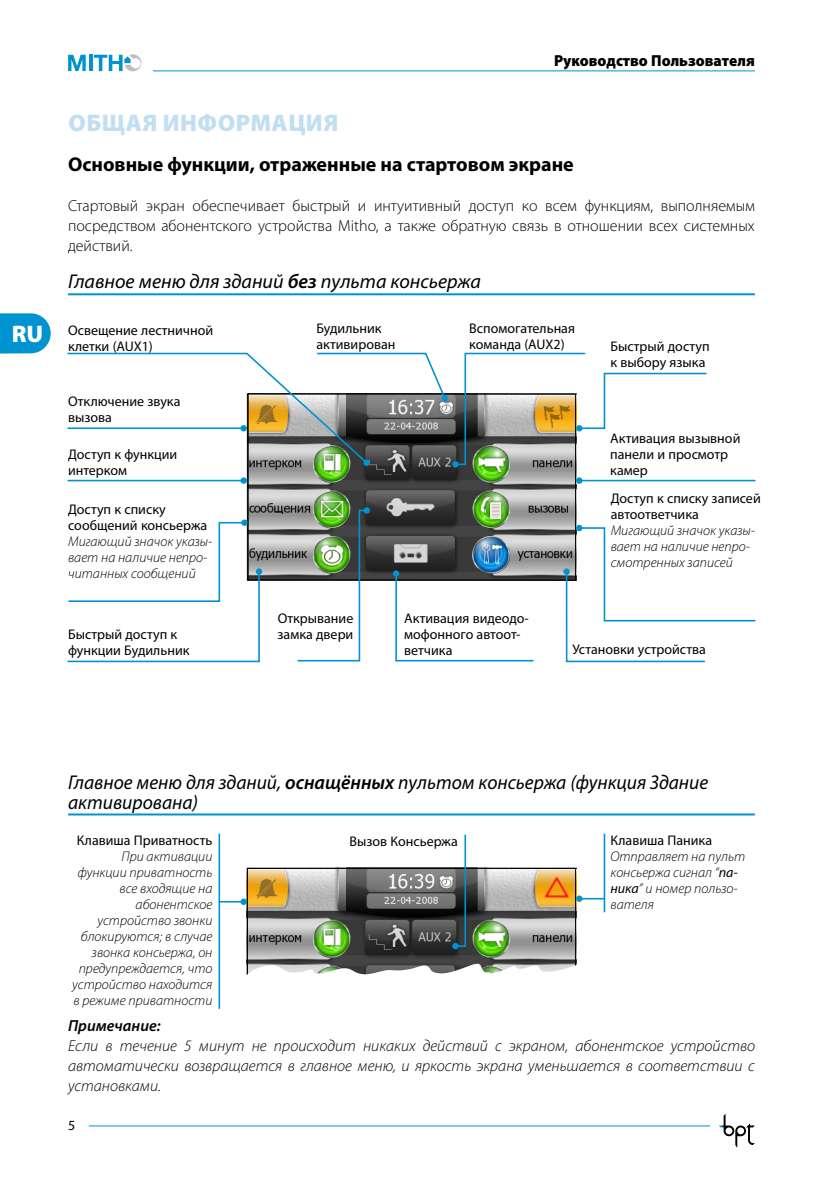
<style>
.page{position:relative;width:840px;height:1191px;background:#fff}
.page>*{position:absolute;margin:0;border:0;box-sizing:border-box;transform-origin:0 0}
.t1{font:900 24px "Myriad Pro";letter-spacing:.02em;color:#c2dff1}
.t2{font:900 24px "Myriad Pro";color:#fff}
.t3{font:italic 20px/20px "Myriad Pro";color:#000}
.t4{font:700 20px "Myriad Pro";color:#000}
.t5{font:300 16px/20px "Myriad Pro";color:#000;text-align:justify}
.t6{font:italic 300 16px/20px "Myriad Pro";color:#000;text-align:justify}
.t7{font:900 16px "Myriad Pro";color:#000;scale:.95 1}
.t8{font:italic 600 16px "Myriad Pro";color:#000}
.t9{font:14px/16px "Myriad Pro";color:#000}
.t10{font:italic 300 14px/16px "Myriad Pro";color:#000}
.s1{font-weight:600}
.s2{font-weight:400}
</style>
<div class="page">
<svg style="left:249px;top:395px;width:324px;height:184px"></svg>
<hr style="left:153px;top:70px;width:601px;height:1px;background:#0093d0">
<svg style="left:68px;top:55px;width:18px;height:16px"></svg>
<hr style="left:89px;top:55px;width:3px;height:16px;background:#0093d0">
<svg style="left:94px;top:54px;width:47px;height:17px"></svg>
<hr style="left:89px;top:1125px;width:620px;height:1px;background:#0093d0">
<svg style="left:719px;top:1114px;width:35px;height:34px"></svg>
<svg style="left:0;top:313px;width:51px;height:41px"></svg>
<hr style="left:68px;top:480px;width:175px;height:1px;background:#0093d0">
<div style="left:240px;top:477px;width:7px;height:7px;background:#0093d0;border-radius:50%"></div>
<hr style="left:579px;top:480px;width:175px;height:1px;background:#0093d0">
<svg style="left:575px;top:477px;width:7px;height:7px"></svg>
<svg style="left:564px;top:526px;width:192px;height:137px"></svg>
<div style="left:563px;top:568px;width:6px;height:7px;background:#0093d0;border-radius:50%"></div>
<svg style="left:296px;top:509px;width:72px;height:153px"></svg>
<div style="left:363px;top:507px;width:7px;height:6px;background:#0093d0;border-radius:50%"></div>
<svg style="left:452px;top:352px;width:255px;height:115px"></svg>
<svg style="left:393px;top:570px;width:141px;height:92px"></svg>
<hr style="left:68px;top:293px;width:686px;height:2px;background:#0093d0">
<hr style="left:68px;top:813px;width:686px;height:2px;background:#0093d0">
<hr style="left:603px;top:833px;width:2px;height:79px;background:#0093d0">
<svg style="left:220px;top:833px;width:384px;height:147px"></svg>
<div style="left:240px;top:898px;width:7px;height:7px;background:#0093d0;border-radius:50%"></div>
<hr style="left:218px;top:833px;width:2px;height:175px;background:#0093d0">
<div style="left:256px;top:568px;width:6px;height:7px;background:#0093d0;border-radius:50%"></div>
<svg style="left:67px;top:521px;width:193px;height:142px"></svg>
<div style="left:241px;top:519px;width:6px;height:7px;background:#0093d0;border-radius:50%"></div>
<svg style="left:67px;top:352px;width:379px;height:113px"></svg>
<div style="left:441px;top:395px;width:7px;height:6px;background:#0093d0;border-radius:50%"></div>
<h1 class="t2" style="left:12px;top:318px;width:33px">RU</h1>
<p class="t7" style="left:553px;top:50px;width:213px">Руководство Пользователя</p>
<h1 class="t1" style="left:68px;top:107px;width:270px">ОБЩАЯ ИНФОРМАЦИЯ</h1>
<h2 class="t4" style="left:68px;top:153px;width:507px">Основные функции, отраженные на стартовом экране</h2>
<p class="t5" style="left:68px;top:196px;width:688px">Стартовый экран обеспечивает быстрый и интуитивный доступ ко всем функциям, выполняемым посредством абонентского устройства Mitho, а также обратную связь в отношении всех системных действий.</p>
<h2 class="t3" style="left:68px;top:272px;width:414px">Главное меню для зданий <span class="s1">без</span> пульта консьержа</h2>
<p class="t9" style="left:68px;top:322px;width:146px">Освещение лестничной клетки (AUX1)</p>
<p class="t9" style="left:469px;top:320px;width:107px">Вспомогательная команда (AUX2)</p>
<p class="t9" style="left:316px;top:320px;width:80px">Будильник активирован</p>
<p class="t9" style="left:68px;top:393px;width:114px">Отключение звука вызова</p>
<p class="t9" style="left:68px;top:445px;width:111px">Доступ к функции интерком</p>
<p class="t9" style="left:68px;top:500px;width:141px">Доступ к списку сообщений консьержа</p>
<p class="t10" style="left:68px;top:533px;width:146px">Мигающий значок указы&shy;вает на наличие непро&shy;читанных сообщений</p>
<p class="t9" style="left:610px;top:337px;width:101px">Быстрый доступ к выбору языка</p>
<p class="t9" style="left:609px;top:430px;width:132px">Активация вызывной панели и просмотр камер</p>
<p class="t9" style="left:610px;top:489px;width:151px">Доступ к списку записей автоответчика</p>
<p class="t10" style="left:610px;top:522px;width:146px">Мигающий значок указы&shy;вает на наличие непро&shy;смотренных записей</p>
<p class="t9" style="left:277px;top:610px;width:77px">Открывание</p>
<p class="t9" style="left:68px;top:625px;width:111px">Быстрый доступ к</p>
<p class="t9" style="left:277px;top:626px;width:77px">замка двери</p>
<p class="t9" style="left:68px;top:641px;width:123px">функции Будильник</p>
<p class="t9" style="left:404px;top:610px;width:126px">Активация видеодо&shy;мофонного автоот&shy;ветчика</p>
<p class="t9" style="left:572px;top:641px;width:135px">Установки устройства</p>
<h2 class="t3" style="left:68px;top:772px;width:641px">Главное меню для зданий, <span class="s1">оснащённых</span> пультом консьержа (функция Здание активирована)</h2>
<p class="t9" style="left:349px;top:833px;width:110px">Вызов Консьержа</p>
<p class="t9" style="left:610px;top:832px;width:103px">Клавиша Паника</p>
<p class="t10" style="left:610px;top:848px;width:136px">Отправляет на пульт консьержа сигнал “<span class="s2">па&shy;ника</span>” и номер пользо&shy;вателя</p>
<p class="t9" style="left:77px;top:832px;width:137px">Клавиша Приватность</p>
<p class="t10" style="left:72px;top:848px;width:141px;text-align:right">При активации функции приватность все входящие на абонентское устройство звонки блокируются; в случае звонка консьержа, он предупреждается, что устройство находится в режиме приватности</p>
<p class="t8" style="left:68px;top:1016px;width:94px">Примечание:</p>
<p class="t6" style="left:68px;top:1036px;width:688px">Если в течение 5 минут не происходит никаких действий с экраном, абонентское устройство автоматически возвращается в главное меню, и яркость экрана уменьшается в соответствии с установками.</p>
<p class="t9" style="left:68px;top:1117px;width:9px">5</p>
</div>
